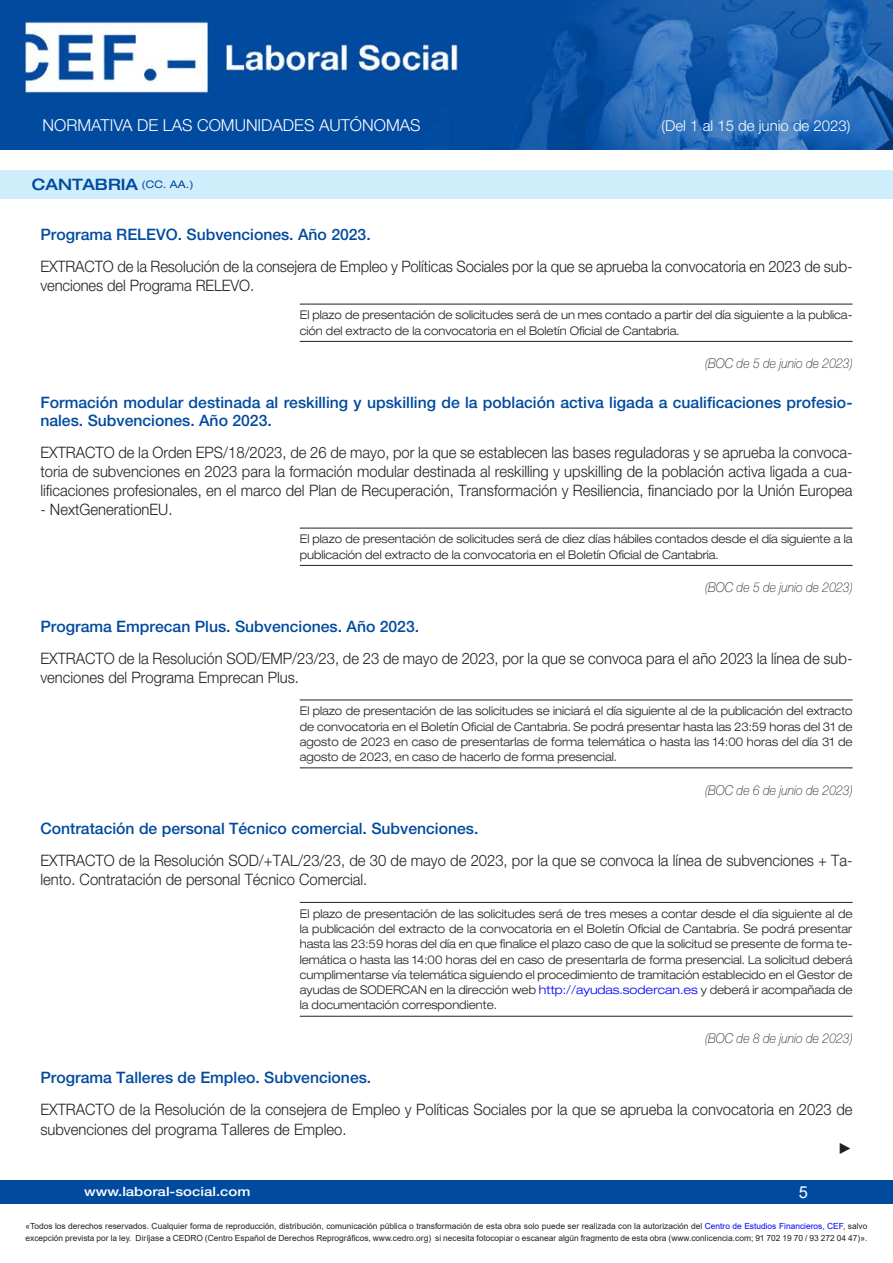
<style>
.page{position:relative;width:893px;height:1263px;background:#fff}
.page>*{position:absolute;margin:0;border:0;box-sizing:border-box;transform-origin:0 0}
.t1{font:300 16.5px "Helvetica Neue LT Std";color:#fff}
.t2{font:16.5px "Arial";color:#fff}
.Contenido{font:300 15.75px/19px "Helvetica Neue LT Std";color:#231f20;scale:.94 1}
.Título-cabecera{font:500 15.75px/18.3px "Helvetica Neue LT Std";color:#004a9f}
.Comunidades_division{font:500 expanded 15.75px "Helvetica Neue LT Std";color:#004a9f}
.Contenido-2{font:15.75px "Times New Roman";color:#231f20;scale:.94 1}
.t3{font:300 15px "Helvetica Neue LT Std";color:#fff}
.publicación{font:italic 100 13.5px "Helvetica Neue LT Std";color:#231f20;scale:.9 1}
.t4{font:500 12.75px "Helvetica Neue LT Std";color:#fff;scale:1.18 1}
.Plazo{font:300 expanded 12px/15.3px "Helvetica Neue LT Std";color:#231f20;scale:.92 1}
.t5{font:8.4px/12px "Arial";color:#231f20}
.s1{font-weight:400;font-size:10.5px}
.s2{color:#00f}
</style>
<div class="page">
<div style="left:0;top:1180px;width:893px;height:23px;background:#004a9f"></div>
<img style="left:0;top:0;width:893px;height:149px">
<hr style="left:300px;top:304px;width:553px;height:1px;background:#231f20">
<hr style="left:300px;top:341px;width:553px;height:1px;background:#231f20">
<hr style="left:300px;top:528px;width:553px;height:1px;background:#231f20">
<hr style="left:300px;top:565px;width:553px;height:1px;background:#231f20">
<hr style="left:300px;top:699px;width:553px;height:1px;background:#231f20">
<hr style="left:300px;top:767px;width:553px;height:1px;background:#231f20">
<hr style="left:300px;top:902px;width:553px;height:1px;background:#231f20">
<hr style="left:300px;top:1016px;width:553px;height:1px;background:#231f20">
<div style="left:0;top:170px;width:893px;height:28px;background:#cfedfb"></div>
<h1 class="t1" style="left:43px;top:115px;width:379px">NORMATIVA DE LAS COMUNIDADES AUTÓNOMAS</h1>
<p class="t3" style="left:662px;top:117px;width:190px">(Del 1 al 15 de junio de 2023)</p>
<p class="Comunidades_division" style="left:32px;top:174px;width:163px">CANTABRIA <span class="s1">(CC. AA.)</span></p>
<p class="Título-cabecera" style="left:40px;top:225px;width:332px">Programa RELEVO. Subvenciones. Año 2023.</p>
<p class="Contenido" style="left:40px;top:257px;width:865px">EXTRACTO de la Resolución de la consejera de Empleo y Políticas Sociales por la que se aprueba la convocatoria en 2023 de sub&shy;venciones del Programa RELEVO.</p>
<p class="Plazo" style="left:300px;top:307px;width:602px">El plazo de presentación de solicitudes será de un mes contado a partir del día siguiente a la publica&shy;ción del extracto de la convocatoria en el Boletín Oficial de Cantabria.</p>
<p class="publicación" style="left:705px;top:356px;width:165px">(BOC de 5 de junio de 2023)</p>
<p class="Título-cabecera" style="left:40px;top:393px;width:814px">Formación modular destinada al reskilling y upskilling de la población activa ligada a cualificaciones profesio&shy;nales. Subvenciones. Año 2023.</p>
<p class="Contenido" style="left:40px;top:443px;width:865px;text-align:justify">EXTRACTO de la Orden EPS/18/2023, de 26 de mayo, por la que se establecen las bases reguladoras y se aprueba la convoca&shy;toria de subvenciones en 2023 para la formación modular destinada al reskilling y upskilling de la población activa ligada a cua&shy;lificaciones profesionales, en el marco del Plan de Recuperación, Transformación y Resiliencia, financiado por la Unión Europea</p>
<p class="Contenido" style="left:40px;top:500px;width:142px">- NextGenerationEU.</p>
<p class="Plazo" style="left:300px;top:531px;width:602px">El plazo de presentación de solicitudes será de diez días hábiles contados desde el día siguiente a la publicación del extracto de la convocatoria en el Boletín Oficial de Cantabria.</p>
<p class="publicación" style="left:705px;top:580px;width:165px">(BOC de 5 de junio de 2023)</p>
<p class="Título-cabecera" style="left:40px;top:617px;width:380px">Programa Emprecan Plus. Subvenciones. Año 2023.</p>
<p class="Contenido" style="left:40px;top:648px;width:865px">EXTRACTO de la Resolución SOD/EMP/23/23, de 23 de mayo de 2023, por la que se convoca para el año 2023 la línea de sub&shy;venciones del Programa Emprecan Plus.</p>
<p class="Plazo" style="left:300px;top:703px;width:602px;text-align:justify">El plazo de presentación de las solicitudes se iniciará el día siguiente al de la publicación del extracto de convocatoria en el Boletín Oficial de Cantabria. Se podrá presentar hasta las 23:59 horas del 31 de agosto de 2023 en caso de presentarlas de forma telemática o hasta las 14:00 horas del día 31 de agosto de 2023, en caso de hacerlo de forma presencial.</p>
<p class="publicación" style="left:705px;top:782px;width:165px">(BOC de 6 de junio de 2023)</p>
<p class="Título-cabecera" style="left:40px;top:819px;width:439px">Contratación de personal Técnico comercial. Subvenciones.</p>
<p class="Contenido" style="left:40px;top:851px;width:865px">EXTRACTO de la Resolución SOD/+TAL/23/23, de 30 de mayo de 2023, por la que se convoca la línea de subvenciones + Ta&shy;lento. Contratación de personal Técnico Comercial.</p>
<p class="Plazo" style="left:300px;top:906px;width:602px;text-align:justify">El plazo de presentación de las solicitudes será de tres meses a contar desde el día siguiente al de la publicación del extracto de la convocatoria en el Boletín Oficial de Cantabria. Se podrá presentar hasta las 23:59 horas del día en que finalice el plazo caso de que la solicitud se presente de forma te&shy;lemática o hasta las 14:00 horas del en caso de presentarla de forma presencial. La solicitud deberá cumplimentarse vía telemática siguiendo el procedimiento de tramitación establecido en el Gestor de ayudas de SODERCAN en la dirección web <span class="s2">http://ayudas.sodercan.es</span> y deberá ir acompañada de la documentación correspondiente.</p>
<p class="publicación" style="left:705px;top:1031px;width:165px">(BOC de 8 de junio de 2023)</p>
<p class="Título-cabecera" style="left:40px;top:1068px;width:332px">Programa Talleres de Empleo. Subvenciones.</p>
<p class="Contenido" style="left:40px;top:1099px;width:865px;line-height:19.5px">EXTRACTO de la Resolución de la consejera de Empleo y Políticas Sociales por la que se aprueba la convocatoria en 2023 de subvenciones del programa Talleres de Empleo.</p>
<p class="Contenido-2" style="left:838px;top:1138px;width:17px">►</p>
<p class="t4" style="left:84px;top:1184px;width:143px">www.laboral-social.com</p>
<h1 class="t2" style="left:799px;top:1180px;width:11px">5</h1>
<p class="t5" style="left:26px;top:1220px;width:843px">«Todos los derechos reservados. Cualquier forma de reproducción, distribución, comunicación pública o transformación de esta obra solo puede ser realizada con la autorización del <span class="s2">Centro de Estudios Financieros, CEF</span>, salvo excepción prevista por la ley. Diríjase a CEDRO (Centro Español de Derechos Reprográficos, www.cedro.org) si necesita fotocopiar o escanear algún fragmento de esta obra (www.conlicencia.com; 91 702 19 70 / 93 272 04 47)».</p>
</div>
